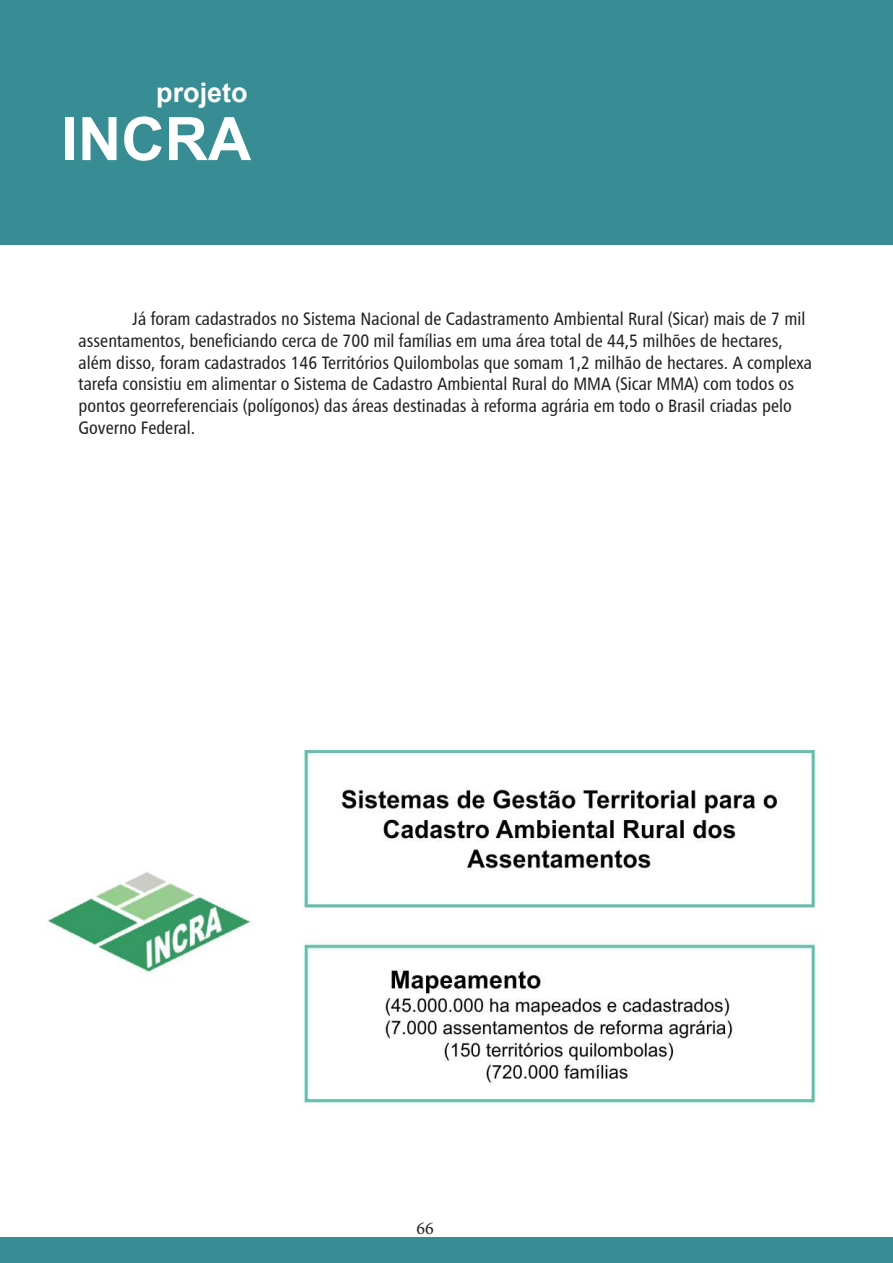
<style>
.page{position:relative;width:893px;height:1263px;background:#fff}
.page>*{position:absolute;margin:0;border:0;box-sizing:border-box;transform-origin:0 0}
.t1{font:700 60px "Arial";color:#fff}
.t2{font:700 27px "Arial";color:#fff}
.t3{font:18px/21.6px "Humanist 777 BT Roman Condensed B";color:#231f20}
.t4{font:18px "Minion Pro";color:#231f20}
</style>
<div class="page">
<div style="left:0;top:0;width:893px;height:244px;background:#378d93"></div>
<div style="left:0;top:1237px;width:893px;height:26px;background:#378d93"></div>
<img style="left:302px;top:749px;width:515px;height:359px">
<img style="left:46px;top:872px;width:208px;height:104px">
<h2 class="t2" style="left:156px;top:75px;width:93px">projeto</h2>
<h1 class="t1" style="left:61px;top:99px;width:191px">INCRA</h1>
<p class="t3" style="left:79px;top:308px;width:735px;text-indent:54px">Já foram cadastrados no Sistema Nacional de Cadastramento Ambiental Rural (Sicar) mais de 7 mil assentamentos, beneficiando cerca de 700 mil famílias em uma área total de 44,5 milhões de hectares, além disso, foram cadastrados 146 Territórios Quilombolas que somam 1,2 milhão de hectares. A complexa tarefa consistiu em alimentar o Sistema de Cadastro Ambiental Rural do MMA (Sicar MMA) com todos os pontos georreferenciais (polígonos) das áreas destinadas à reforma agrária em todo o Brasil criadas pelo Governo Federal.</p>
<p class="t4" style="left:417px;top:1216px;width:19px">66</p>
</div>
